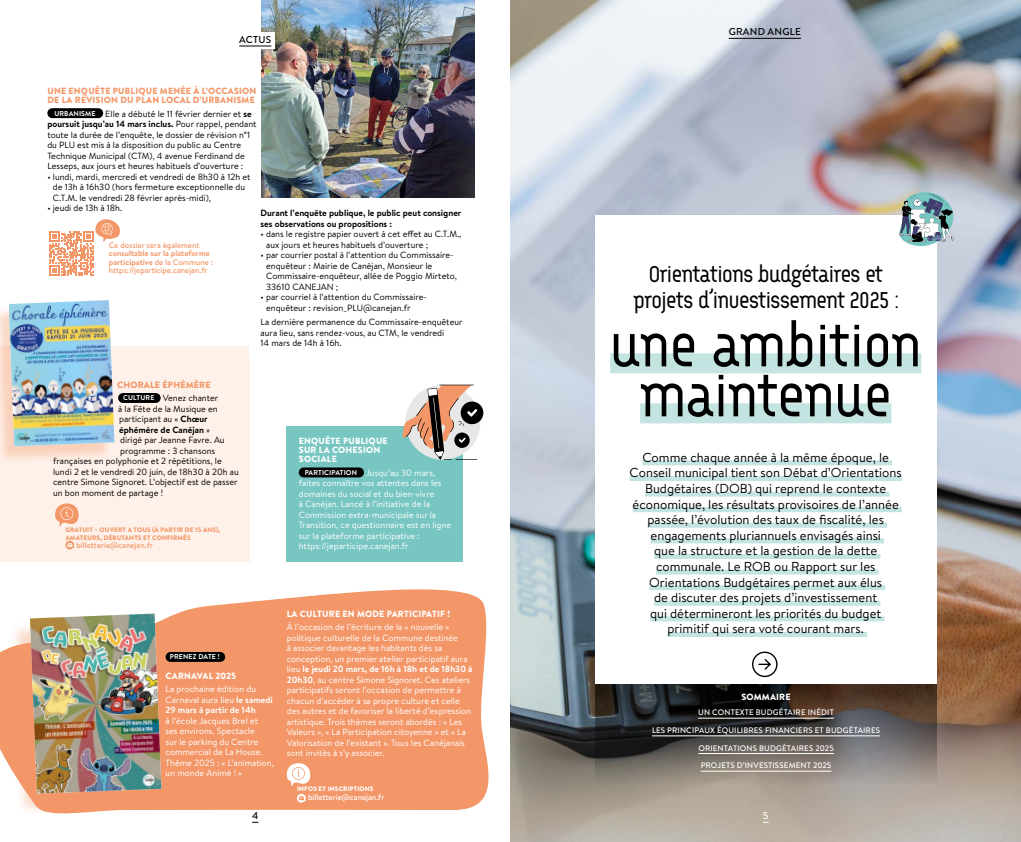
<style>
.page{position:relative;width:1021px;height:842px;background:#fff}
.page>*{position:absolute;margin:0;border:0;box-sizing:border-box;transform-origin:0 0}
.t1{font:60px/50px "Arcus";color:#000;text-align:center}
.t2{font:23px/26px "Arcus";letter-spacing:-.02em;color:#000;text-align:center}
.t3{font:13px/15.6px "Brandon Text";color:#000;text-align:center}
.t4{font:500 10px "Brandon Text";letter-spacing:.02em;color:#000}
.t5{font:500 10px "Brandon Text";color:#fff}
.t6{font:9px/10.5px "Brandon Text";color:#000}
.t7{font:9px/10.5px "Brandon Text";color:#fff}
.t8{font:900 9px/9px "Brandon Text";letter-spacing:.02em;color:#f39768}
.t9{font:700 9px/10.5px "Brandon Text";color:#000}
.t10{font:900 9px/9px "Brandon Text";letter-spacing:.02em;color:#fff}
.t11{font:500 8px "Brandon Text";letter-spacing:.02em;color:#fff}
.t12{font:500 8px/8.5px "Brandon Text";color:#f39768}
.t13{font:500 8px "Brandon Text";color:#fff}
.t14{font:700 7px "Brandon Text";letter-spacing:.02em;color:#fff}
.t15{font:900 6.5px/8px "Brandon Text";letter-spacing:.02em;color:#f39768}
.t16{font:900 6.5px "Brandon Text";letter-spacing:.02em;color:#fff}
.s1{font-weight:700;font-size:7px;color:#fff}
.s2{font-weight:700}
.s3{font-weight:400;color:#000}
.s4{font-weight:400}
.s5{font-weight:700;font-size:7px}
</style>
<div class="page">
<img style="left:510px;top:0;width:510px;height:842px">
<div style="left:594px;top:215px;width:342px;height:469px;background:#fff"></div>
<div style="left:642px;top:460px;width:250px;height:5px;background:#c4e4e1"></div>
<div style="left:629px;top:476px;width:272px;height:5px;background:#c4e4e1"></div>
<div style="left:645px;top:492px;width:244px;height:5px;background:#c4e4e1"></div>
<div style="left:632px;top:507px;width:269px;height:5px;background:#c4e4e1"></div>
<div style="left:647px;top:523px;width:240px;height:5px;background:#c4e4e1"></div>
<div style="left:650px;top:538px;width:234px;height:5px;background:#c4e4e1"></div>
<div style="left:654px;top:554px;width:226px;height:5px;background:#c4e4e1"></div>
<div style="left:656px;top:570px;width:222px;height:5px;background:#c4e4e1"></div>
<div style="left:649px;top:585px;width:236px;height:5px;background:#c4e4e1"></div>
<div style="left:654px;top:601px;width:226px;height:5px;background:#c4e4e1"></div>
<div style="left:650px;top:616px;width:234px;height:5px;background:#c4e4e1"></div>
<div style="left:667px;top:632px;width:200px;height:5px;background:#c4e4e1"></div>
<svg style="left:752px;top:651px;width:26px;height:27px"></svg>
<div style="left:610px;top:353px;width:311px;height:20px;background:#c4e4e1"></div>
<div style="left:640px;top:403px;width:251px;height:20px;background:#c4e4e1"></div>
<svg style="left:594px;top:684px;width:342px;height:110px;background:#5c5651"></svg>
<hr style="left:698px;top:718px;width:136px;height:1px;background:#fff">
<hr style="left:652px;top:736px;width:228px;height:1px;background:#fff">
<hr style="left:698px;top:753px;width:135px;height:1px;background:#fff">
<hr style="left:700px;top:771px;width:131px;height:1px;background:#fff">
<div style="left:0;top:346px;width:249px;height:216px;background:#fef1e9"></div>
<div style="left:47px;top:108px;width:56px;height:10px;background:#000;border-radius:5px"></div>
<svg style="left:0;top:589px;width:489px;height:221px;background:#f4a279"></svg>
<img style="left:261px;top:0;width:213px;height:198px">
<svg style="left:899px;top:192px;width:54px;height:54px"></svg>
<div style="left:118px;top:393px;width:43px;height:10px;background:#000;border-radius:5px"></div>
<div style="left:287px;top:426px;width:176px;height:135px;background:#77c6c1"></div>
<div style="left:299px;top:467px;width:65px;height:10px;background:#000;border-radius:5px"></div>
<svg style="left:65px;top:541px;width:10px;height:8px"></svg>
<svg style="left:297px;top:794px;width:9px;height:9px"></svg>
<svg style="left:287px;top:763px;width:23px;height:23px"></svg>
<svg style="left:55px;top:503px;width:24px;height:23px"></svg>
<div style="left:166px;top:652px;width:59px;height:10px;background:#000;border-radius:5px"></div>
<svg style="left:49px;top:219px;width:71px;height:57px"></svg>
<svg style="left:402px;top:385px;width:81px;height:75px"></svg>
<div style="left:0;top:303px;width:113px;height:161px;background:#f39768;opacity:.36"></div>
<img style="left:9px;top:300px;width:105px;height:146px">
<div style="left:9px;top:617px;width:150px;height:199px;background:#f39768;opacity:.36"></div>
<img style="left:30px;top:613px;width:131px;height:181px">
<div style="left:235px;top:33px;width:40px;height:16px;background:#fff"></div>
<hr style="left:239px;top:46px;width:32px;height:1px;background:#000">
<hr style="left:728px;top:38px;width:72px;height:1px;background:#000">
<p class="t4" style="left:239px;top:33px;width:33px">ACTUS</p>
<p class="t8" style="left:47px;top:86px;width:210px">UNE ENQUÊTE PUBLIQUE MENÉE À L’OCCASION<br>DE LA RÉVISION DU PLAN LOCAL D’URBANISME</p>
<p class="t6" style="left:47px;top:108px;width:211px;text-indent:7px"><span class="s1">URBANISME</span> Elle a débuté le 11 février dernier et <span class="s2">se poursuit jusqu’au 14 mars inclus.</span> Pour rappel, pendant toute la durée de l’enquête, le dossier de révision n°1 du PLU est mis à la disposition du public au Centre Technique Municipal (CTM), 4 avenue Ferdinand de Lesseps, aux jours et heures habituels d’ouverture :</p>
<p class="t6" style="left:53px;top:171px;width:199px;text-indent:-6px">• lundi, mardi, mercredi et vendredi de 8h30 à 12h et de 13h à 16h30 (hors fermeture exceptionnelle du<br>C.T.M. le vendredi 28 février après-midi),</p>
<p class="t6" style="left:47px;top:202px;width:76px">• jeudi de 13h à 18h.</p>
<p class="t9" style="left:260px;top:208px;width:202px">Durant l’enquête publique, le public peut consigner ses observations ou propositions :</p>
<p class="t6" style="left:266px;top:228px;width:197px;text-indent:-6px">• dans le registre papier ouvert à cet effet au C.T.M., aux jours et heures habituels d’ouverture ;</p>
<p class="t6" style="left:266px;top:249px;width:192px;text-indent:-6px">• par courrier postal à l’attention du Commissaire&shy;enquêteur : Mairie de Canéjan, Monsieur le Commissaire-enquêteur, allée de Poggio Mirteto, 33610 CANEJAN ;</p>
<p class="t6" style="left:266px;top:292px;width:162px;text-indent:-6px">• par courriel à l’attention du Commissaire&shy;enquêteur : revision_PLU@canejan.fr</p>
<p class="t6" style="left:260px;top:317px;width:203px">La dernière permanence du Commissaire-enquêteur aura lieu, sans rendez-vous, au CTM, le vendredi<br>14 mars de 14h à 16h.</p>
<p class="t12" style="left:109px;top:241px;width:92px">Ce dossier sera également</p>
<p class="t12" style="left:109px;top:249px;width:106px"><span class="s2">consultable sur la plateforme participative</span> de la Commune : https://jeparticipe.canejan.fr</p>
<p class="t8" style="left:123px;top:378px;width:97px;line-height:13.3px;text-indent:-6px">CHORALE ÉPHÉMÈRE<br><span class="s1">CULTURE</span> <span class="s3">Venez chanter</span></p>
<p class="t6" style="left:118px;top:403px;width:101px">à la Fête de la Musique en</p>
<p class="t6" style="left:119px;top:414px;width:90px">participant au « <span class="s2">Chœur</span></p>
<p class="t9" style="left:119px;top:424px;width:93px">éphémère de Canéjan <span class="s4">»</span></p>
<p class="t6" style="left:120px;top:435px;width:106px">dirigé par Jeanne Favre. Au</p>
<p class="t6" style="left:120px;top:445px;width:97px">programme : 3 chansons</p>
<p class="t6" style="left:53px;top:456px;width:170px">françaises en polyphonie et 2 répétitions, le</p>
<p class="t6" style="left:53px;top:466px;width:187px">lundi 2 et le vendredi 20 juin, de 18h30 à 20h au</p>
<p class="t6" style="left:53px;top:477px;width:186px">centre Simone Signoret. L’objectif est de passer</p>
<p class="t6" style="left:53px;top:487px;width:111px">un bon moment de partage !</p>
<p class="t15" style="left:65px;top:525px;width:156px">GRATUIT – OUVERT A TOUS (À PARTIR DE 15 ANS),<br>AMATEURS, DÉBUTANTS ET CONFIRMÉS</p>
<p class="t12" style="left:76px;top:541px;width:78px">billetterie@canejan.fr</p>
<p class="t10" style="left:299px;top:437px;width:90px">ENQUÊTE PUBLIQUE<br>SUR LA COHESION<br>SOCIALE</p>
<p class="t7" style="left:299px;top:467px;width:154px;text-indent:6px"><span class="s5">PARTICIPATION</span> Jusqu’au 30 mars, faites connaître vos attentes dans les domaines du social et du bien-vivre<br>à Canéjan. Lancé à l’initiative de la Commission extra-municipale sur la Transition, ce questionnaire est en ligne sur la plateforme participative : https://jeparticipe.canejan.fr</p>
<p class="t14" style="left:170px;top:652px;width:51px">PRENEZ DATE !</p>
<p class="t10" style="left:166px;top:671px;width:72px">CARNAVAL 2025</p>
<p class="t7" style="left:166px;top:684px;width:109px">La prochaine édition du<br>Carnaval aura lieu <span class="s2">le samedi<br>29 mars à partir de 14h</span></p>
<p class="t7" style="left:166px;top:715px;width:110px">à l’école Jacques Brel et<br>ses environs. Spectacle<br>sur le parking du Centre commercial de La House.<br>Thème 2025 : « L’animation, un monde Animé ! »</p>
<p class="t4" style="left:252px;top:809px;width:8px">4</p>
<p class="t10" style="left:287px;top:609px;width:164px">LA CULTURE EN MODE PARTICIPATIF !</p>
<p class="t7" style="left:287px;top:622px;width:187px">À l’occasion de l’écriture de la « nouvelle » politique culturelle de la Commune destinée<br>à associer davantage les habitants dès sa conception, un premier atelier participatif aura lieu <span class="s2">le jeudi 20 mars, de 16h à 18h et de 18h30 à 20h30</span>, au centre Simone Signoret. Ces ateliers participatifs seront l’occasion de permettre à chacun d’accéder à sa propre culture et celle des autres et de favoriser la liberté d’expression artistique. Trois thèmes seront abordés : « Les Valeurs », « La Participation citoyenne » et « La Valorisation de l’existant ». Tous les Canéjanais sont invités à s’y associer.</p>
<p class="t16" style="left:297px;top:784px;width:78px">INFOS ET INSCRIPTIONS</p>
<p class="t13" style="left:308px;top:791px;width:78px">billetterie@canejan.fr</p>
<p class="t4" style="left:728px;top:25px;width:73px">GRAND ANGLE</p>
<h2 class="t2" style="left:633px;top:261px;width:266px">Orientations budgétaires et projets d’investissement 2025 :</h2>
<h1 class="t1" style="left:610px;top:320px;width:312px">une ambition maintenue</h1>
<p class="t3" style="left:629px;top:449px;width:274px">Comme chaque année à la même époque, le Conseil municipal tient son Débat d’Orientations Budgétaires (DOB) qui reprend le contexte économique, les résultats provisoires de l’année passée, l’évolution des taux de fiscalité, les engagements pluriannuels envisagés ainsi<br>que la structure et la gestion de la dette communale. Le ROB ou Rapport sur les Orientations Budgétaires permet aux élus<br>de discuter des projets d’investissement<br>qui détermineront les priorités du budget primitif qui sera voté courant mars.</p>
<p class="t10" style="left:741px;top:692px;width:51px">SOMMAIRE</p>
<p class="t11" style="left:698px;top:707px;width:137px">UN CONTEXTE BUDGÉTAIRE INÉDIT</p>
<p class="t11" style="left:652px;top:724px;width:229px">LES PRINCIPAUX ÉQUILIBRES FINANCIERS ET BUDGÉTAIRES</p>
<p class="t11" style="left:698px;top:742px;width:137px">ORIENTATIONS BUDGÉTAIRES 2025</p>
<p class="t11" style="left:700px;top:760px;width:132px">PROJETS D’INVESTISSEMENT 2025</p>
<p class="t5" style="left:763px;top:809px;width:7px">5</p>
</div>
